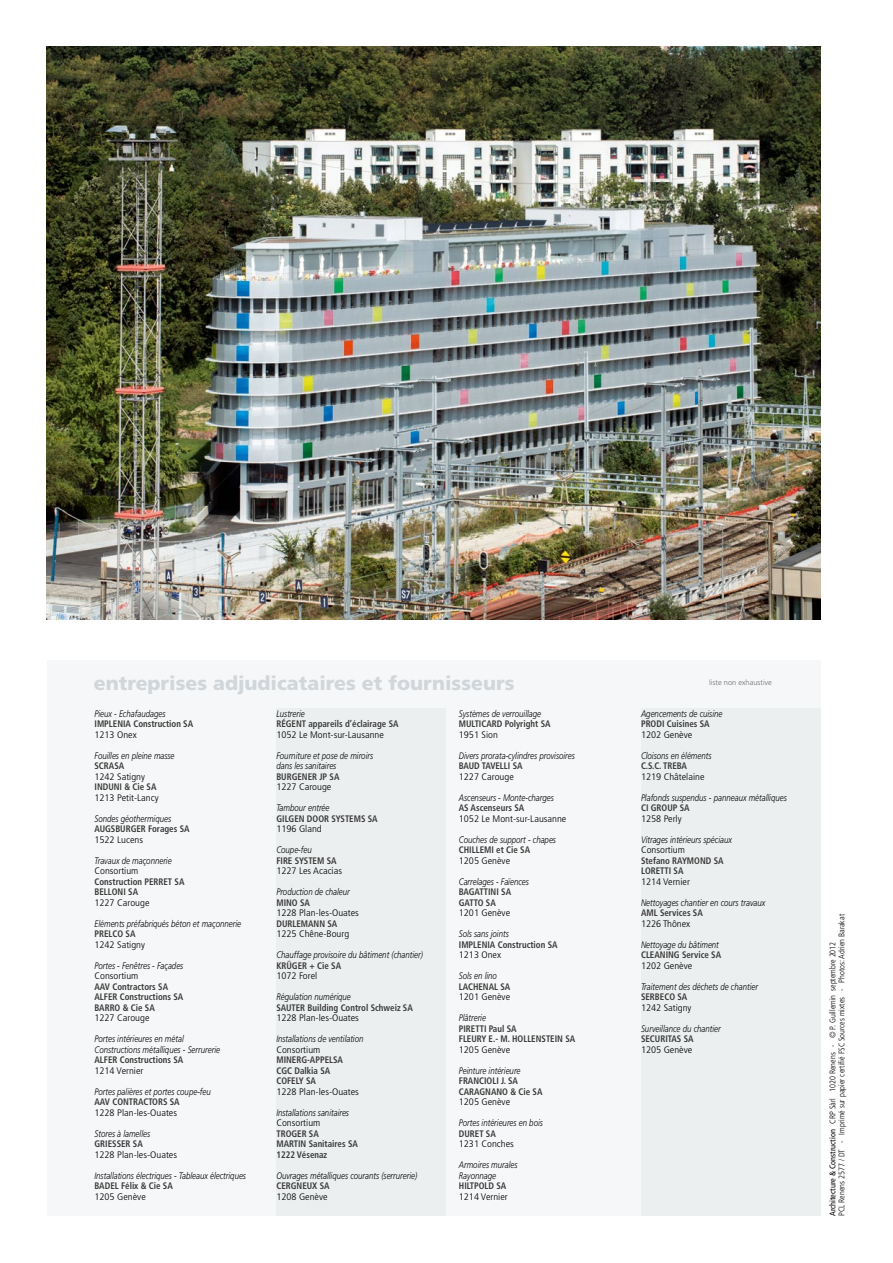
<style>
.page{position:relative;width:893px;height:1263px;background:#fff}
.page>*{position:absolute;margin:0;border:0;box-sizing:border-box;transform-origin:0 0}
.t1{font:900 19.5px "Frutiger";color:#d1d6da}
.t2{font:italic 300 9.45px/10.5px "Frutiger";color:#000;scale:.83 1}
.t3{font:700 condensed 9.45px/10.5px "Frutiger";color:#3a3a39;scale:.94 1}
.t4{font:300 condensed 9.45px "Frutiger";color:#000;scale:1.11 1}
.t5{font:300 condensed 8.25px/9px "Frutiger";color:#000}
.t6{font:300 7.5px "Frutiger";color:#6e6e6e}
.s1{font-weight:400}
</style>
<div class="page">
<img style="left:47px;top:47px;width:774px;height:572px">
<div style="left:47px;top:661px;width:774px;height:555px;background:#f6f7f8"></div>
<div style="left:276px;top:708px;width:170px;height:508px;background:#eceff0"></div>
<div style="left:641px;top:708px;width:180px;height:508px;background:#eceff0"></div>
<h1 class="t1" style="left:94px;top:672px;width:422px">entreprises adjudicataires et fournisseurs</h1>
<p class="t2" style="left:95px;top:708px;width:87px">Pieux - Echafaudages</p>
<p class="t3" style="left:95px;top:719px;width:107px">IMPLENIA Construction SA</p>
<p class="t4" style="left:95px;top:729px;width:40px">1213 Onex</p>
<p class="t2" style="left:95px;top:750px;width:98px">Fouilles en pleine masse</p>
<p class="t3" style="left:95px;top:761px;width:33px">SCRASA</p>
<p class="t4" style="left:95px;top:771px;width:47px">1242 Satigny</p>
<p class="t3" style="left:95px;top:782px;width:67px">INDUNI &amp; Cie SA</p>
<p class="t4" style="left:95px;top:792px;width:59px">1213 Petit-Lancy</p>
<p class="t2" style="left:95px;top:813px;width:94px">Sondes géothermiques</p>
<p class="t3" style="left:95px;top:824px;width:103px">AUGSBURGER Forages SA</p>
<p class="t4" style="left:95px;top:834px;width:45px">1522 Lucens</p>
<p class="t2" style="left:95px;top:855px;width:94px">Travaux de maçonnerie</p>
<p class="t4" style="left:95px;top:865px;width:41px">Consortium</p>
<p class="t3" style="left:95px;top:876px;width:97px">Construction PERRET SA<br>BELLONI SA</p>
<p class="t4" style="left:95px;top:897px;width:51px">1227 Carouge</p>
<p class="t2" style="left:95px;top:918px;width:178px">Eléments préfabriqués béton et maçonnerie</p>
<p class="t3" style="left:95px;top:929px;width:45px">PRELCO SA</p>
<p class="t4" style="left:95px;top:939px;width:47px">1242 Satigny</p>
<p class="t2" style="left:95px;top:960px;width:108px">Portes - Fenêtres - Façades</p>
<p class="t4" style="left:95px;top:970px;width:41px">Consortium</p>
<p class="t3" style="left:95px;top:981px;width:96px">AAV Contractors SA<br>ALFER Constructions SA<br>BARRO &amp; Cie SA</p>
<p class="t4" style="left:95px;top:1012px;width:51px">1227 Carouge</p>
<p class="t2" style="left:95px;top:1033px;width:153px">Portes intérieures en métal<br>Constructions métalliques - Serrurerie</p>
<p class="t3" style="left:95px;top:1055px;width:96px">ALFER Constructions SA</p>
<p class="t4" style="left:95px;top:1065px;width:46px">1214 Vernier</p>
<p class="t2" style="left:95px;top:1086px;width:142px">Portes palières et portes coupe-feu</p>
<p class="t3" style="left:95px;top:1097px;width:92px">AAV CONTRACTORS SA</p>
<p class="t4" style="left:95px;top:1107px;width:76px">1228 Plan-les-Ouates</p>
<p class="t2" style="left:95px;top:1128px;width:68px">Stores à lamelles</p>
<p class="t3" style="left:95px;top:1139px;width:53px">GRIESSER SA</p>
<p class="t4" style="left:95px;top:1149px;width:76px">1228 Plan-les-Ouates</p>
<p class="t2" style="left:95px;top:1170px;width:184px">Installations électriques - Tableaux électriques</p>
<p class="t3" style="left:95px;top:1181px;width:85px">BADEL Félix &amp; Cie SA</p>
<p class="t4" style="left:95px;top:1191px;width:48px">1205 Genève</p>
<p class="t2" style="left:276px;top:708px;width:36px">Lustrerie</p>
<p class="t3" style="left:276px;top:719px;width:131px">RÉGENT appareils d’éclairage SA</p>
<p class="t4" style="left:276px;top:729px;width:98px">1052 Le Mont-sur-Lausanne</p>
<p class="t2" style="left:276px;top:750px;width:118px">Fourniture et pose de miroirs dans les sanitaires</p>
<p class="t3" style="left:276px;top:771px;width:69px">BURGENER JP SA</p>
<p class="t4" style="left:276px;top:781px;width:51px">1227 Carouge</p>
<p class="t2" style="left:276px;top:802px;width:65px">Tambour entrée</p>
<p class="t3" style="left:276px;top:813px;width:109px">GILGEN DOOR SYSTEMS SA</p>
<p class="t4" style="left:276px;top:823px;width:42px">1196 Gland</p>
<p class="t2" style="left:276px;top:844px;width:44px">Coupe-feu</p>
<p class="t3" style="left:276px;top:855px;width:66px">FIRE SYSTEM SA</p>
<p class="t4" style="left:276px;top:865px;width:61px">1227 Les Acacias</p>
<p class="t2" style="left:276px;top:886px;width:90px">Production de chaleur</p>
<p class="t3" style="left:276px;top:897px;width:37px">MINO SA</p>
<p class="t4" style="left:276px;top:907px;width:76px">1228 Plan-les-Ouates</p>
<p class="t3" style="left:276px;top:918px;width:66px">DURLEMANN SA</p>
<p class="t4" style="left:276px;top:928px;width:67px">1225 Chêne-Bourg</p>
<p class="t2" style="left:276px;top:949px;width:178px">Chauffage provisoire du bâtiment (chantier)</p>
<p class="t3" style="left:276px;top:960px;width:70px">KRÜGER + Cie SA</p>
<p class="t4" style="left:276px;top:970px;width:38px">1072 Forel</p>
<p class="t2" style="left:276px;top:991px;width:91px">Régulation numérique</p>
<p class="t3" style="left:276px;top:1002px;width:147px">SAUTER Building Control Schweiz SA</p>
<p class="t4" style="left:276px;top:1012px;width:76px">1228 Plan-les-Ouates</p>
<p class="t2" style="left:276px;top:1033px;width:106px">Installations de ventilation</p>
<p class="t4" style="left:276px;top:1044px;width:41px">Consortium</p>
<p class="t3" style="left:276px;top:1055px;width:72px">MINERG-APPELSA<br>CGC Dalkia SA<br>COFELY SA</p>
<p class="t4" style="left:276px;top:1086px;width:76px">1228 Plan-les-Ouates</p>
<p class="t2" style="left:276px;top:1107px;width:89px">Installations sanitaires</p>
<p class="t4" style="left:276px;top:1117px;width:41px">Consortium</p>
<p class="t3" style="left:276px;top:1128px;width:88px">TROGER SA<br>MARTIN Sanitaires SA<br>1222 Vésenaz</p>
<p class="t2" style="left:276px;top:1170px;width:171px">Ouvrages métalliques courants (serrurerie)</p>
<p class="t3" style="left:276px;top:1181px;width:58px">CERGNEUX SA</p>
<p class="t4" style="left:276px;top:1191px;width:48px">1208 Genève</p>
<p class="t2" style="left:459px;top:708px;width:101px">Systèmes de verrouillage</p>
<p class="t3" style="left:459px;top:719px;width:99px">MULTICARD Polyright SA</p>
<p class="t4" style="left:459px;top:729px;width:37px">1951 Sion</p>
<p class="t2" style="left:459px;top:750px;width:141px">Divers prorata-cylindres provisoires</p>
<p class="t3" style="left:459px;top:761px;width:69px">BAUD TAVELLI SA</p>
<p class="t4" style="left:459px;top:771px;width:51px">1227 Carouge</p>
<p class="t2" style="left:459px;top:792px;width:116px">Ascenseurs - Monte-charges</p>
<p class="t3" style="left:459px;top:803px;width:71px">AS Ascenseurs SA</p>
<p class="t4" style="left:459px;top:813px;width:98px">1052 Le Mont-sur-Lausanne</p>
<p class="t2" style="left:459px;top:834px;width:119px">Couches de support - chapes</p>
<p class="t3" style="left:459px;top:845px;width:77px">CHILLEMI et Cie SA</p>
<p class="t4" style="left:459px;top:855px;width:48px">1205 Genève</p>
<p class="t2" style="left:459px;top:876px;width:86px">Carrelages - Faïences</p>
<p class="t3" style="left:459px;top:887px;width:57px">BAGATTINI SA<br>GATTO SA</p>
<p class="t4" style="left:459px;top:907px;width:48px">1201 Genève</p>
<p class="t2" style="left:459px;top:928px;width:62px">Sols sans joints</p>
<p class="t3" style="left:459px;top:939px;width:107px">IMPLENIA Construction SA</p>
<p class="t4" style="left:459px;top:949px;width:40px">1213 Onex</p>
<p class="t2" style="left:459px;top:970px;width:47px">Sols en lino</p>
<p class="t3" style="left:459px;top:981px;width:56px">LACHENAL SA</p>
<p class="t4" style="left:459px;top:991px;width:48px">1201 Genève</p>
<p class="t2" style="left:459px;top:1012px;width:34px">Plâtrerie</p>
<p class="t3" style="left:459px;top:1023px;width:125px">PIRETTI Paul SA<br>FLEURY E.- M. HOLLENSTEIN SA</p>
<p class="t4" style="left:459px;top:1044px;width:48px">1205 Genève</p>
<p class="t2" style="left:459px;top:1065px;width:76px">Peinture intérieure</p>
<p class="t3" style="left:459px;top:1076px;width:90px">FRANCIOLI J. SA<br>CARAGNANO &amp; Cie SA</p>
<p class="t4" style="left:459px;top:1096px;width:48px">1205 Genève</p>
<p class="t2" style="left:459px;top:1117px;width:103px">Portes intérieures en bois</p>
<p class="t3" style="left:459px;top:1128px;width:41px">DURET SA</p>
<p class="t4" style="left:459px;top:1138px;width:51px">1231 Conches</p>
<p class="t2" style="left:459px;top:1159px;width:72px">Armoires murales<br>Rayonnage</p>
<p class="t3" style="left:459px;top:1181px;width:52px">HILTPOLD SA</p>
<p class="t4" style="left:459px;top:1191px;width:46px">1214 Vernier</p>
<p class="t6" style="left:709px;top:678px;width:64px">liste non exhaustive</p>
<p class="t2" style="left:641px;top:708px;width:100px">Agencements de cuisine</p>
<p class="t3" style="left:641px;top:719px;width:75px">PRODI Cuisines SA</p>
<p class="t4" style="left:641px;top:729px;width:48px">1202 Genève</p>
<p class="t2" style="left:641px;top:750px;width:86px">Cloisons en éléments</p>
<p class="t3" style="left:641px;top:761px;width:50px">C.S.C. TREBA</p>
<p class="t4" style="left:641px;top:771px;width:59px">1219 Châtelaine</p>
<p class="t2" style="left:641px;top:792px;width:177px">Plafonds suspendus - panneaux métalliques</p>
<p class="t3" style="left:641px;top:803px;width:53px">CI GROUP SA</p>
<p class="t4" style="left:641px;top:813px;width:38px">1258 Perly</p>
<p class="t2" style="left:641px;top:834px;width:111px">Vitrages intérieurs spéciaux</p>
<p class="t4" style="left:641px;top:844px;width:41px">Consortium</p>
<p class="t3" style="left:641px;top:855px;width:89px">Stefano RAYMOND SA<br>LORETTI SA</p>
<p class="t4" style="left:641px;top:876px;width:46px">1214 Vernier</p>
<p class="t2" style="left:641px;top:897px;width:151px">Nettoyages chantier en cours travaux</p>
<p class="t3" style="left:641px;top:908px;width:67px">AML Services SA</p>
<p class="t4" style="left:641px;top:918px;width:46px">1226 Thônex</p>
<p class="t2" style="left:641px;top:939px;width:95px">Nettoyage du bâtiment</p>
<p class="t3" style="left:641px;top:950px;width:87px">CLEANING Service SA</p>
<p class="t4" style="left:641px;top:960px;width:48px">1202 Genève</p>
<p class="t2" style="left:641px;top:981px;width:142px">Traitement des déchets de chantier</p>
<p class="t3" style="left:641px;top:992px;width:51px">SERBECO SA</p>
<p class="t4" style="left:641px;top:1002px;width:47px">1242 Satigny</p>
<p class="t2" style="left:641px;top:1023px;width:98px">Surveillance du chantier</p>
<p class="t3" style="left:641px;top:1034px;width:57px">SECURITAS SA</p>
<p class="t4" style="left:641px;top:1044px;width:48px">1205 Genève</p>
<p class="t5" style="left:828px;top:1216px;width:304px;rotate:-90deg"><span class="s1">Architecture &amp; Construction</span> CRP Sàrl 1020 Renens - © P. Guillemin septembre 2012<br>PCL Renens 2577 / DT - Imprimé sur papier certifié FSC Sources mixtes - Photos: Adrien Barakat</p>
</div>
